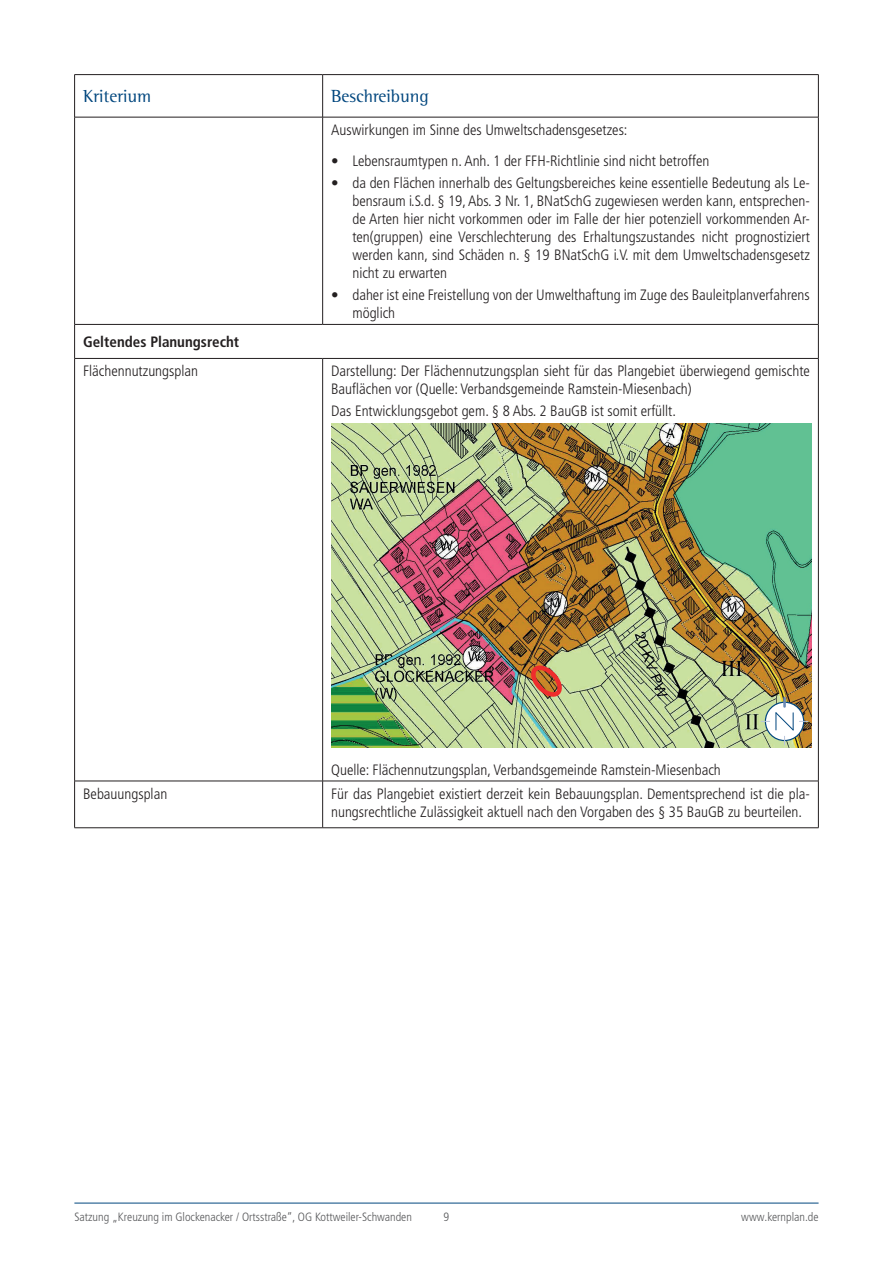
<style>
.page{position:relative;width:893px;height:1263px;background:#fff}
.page>*{position:absolute;margin:0;border:0;box-sizing:border-box;transform-origin:0 0}
.t1{font:18px "Rotis Semi Serif Std";color:#00467e}
.t2{font:300 condensed 15px/18px "Frutiger LT Pro";color:#231f20}
.t3{font:700 condensed 15px "Frutiger LT Pro";color:#231f20}
.t4{font:300 condensed 12px "Frutiger LT Pro";color:#57585a}
</style>
<div class="page">
<hr style="left:74px;top:1203px;width:745px;height:1px;background:#00467e">
<svg style="left:75px;top:75px;width:743px;height:752px"></svg>
<hr style="left:323px;top:324px;width:496px;height:1px;background:#231f20">
<hr style="left:323px;top:358px;width:496px;height:1px;background:#231f20">
<hr style="left:323px;top:781px;width:496px;height:1px;background:#231f20">
<hr style="left:323px;top:827px;width:496px;height:1px;background:#231f20">
<hr style="left:74px;top:324px;width:249px;height:1px;background:#231f20">
<hr style="left:74px;top:358px;width:249px;height:1px;background:#231f20">
<hr style="left:74px;top:781px;width:249px;height:1px;background:#231f20">
<hr style="left:74px;top:827px;width:249px;height:1px;background:#231f20">
<hr style="left:74px;top:117px;width:1px;height:207px;background:#231f20">
<hr style="left:74px;top:325px;width:1px;height:33px;background:#231f20">
<hr style="left:74px;top:359px;width:1px;height:422px;background:#231f20">
<hr style="left:74px;top:781px;width:1px;height:46px;background:#231f20">
<hr style="left:322px;top:117px;width:1px;height:207px;background:#231f20">
<hr style="left:818px;top:117px;width:1px;height:207px;background:#231f20">
<hr style="left:818px;top:325px;width:1px;height:33px;background:#231f20">
<hr style="left:322px;top:359px;width:1px;height:422px;background:#231f20">
<hr style="left:818px;top:359px;width:1px;height:422px;background:#231f20">
<hr style="left:322px;top:781px;width:1px;height:46px;background:#231f20">
<hr style="left:818px;top:781px;width:1px;height:46px;background:#231f20">
<hr style="left:74px;top:74px;width:249px;height:1px;background:#231f20">
<hr style="left:74px;top:75px;width:1px;height:42px;background:#231f20">
<hr style="left:74px;top:117px;width:249px;height:1px;background:#231f20">
<hr style="left:323px;top:74px;width:496px;height:1px;background:#231f20">
<hr style="left:322px;top:75px;width:1px;height:42px;background:#231f20">
<hr style="left:818px;top:75px;width:1px;height:42px;background:#231f20">
<hr style="left:323px;top:117px;width:496px;height:1px;background:#231f20">
<img style="left:331px;top:424px;width:480px;height:323px">
<svg style="left:765px;top:702px;width:39px;height:38px"></svg>
<div style="left:765px;top:702px;width:39px;height:39px;border:1px solid #00467e;border-radius:50%"></div>
<svg style="left:783px;top:698px;width:3px;height:8px"></svg>
<svg style="left:761px;top:712px;width:47px;height:33px"></svg>
<svg style="left:525px;top:662px;width:39px;height:38px"></svg>
<p class="t1" style="left:83px;top:86px;width:70px">Kriterium</p>
<p class="t1" style="left:331px;top:86px;width:99px">Beschreibung</p>
<p class="t2" style="left:331px;top:121px;width:298px">Auswirkungen im Sinne des Umweltschadensgesetzes:</p>
<p class="t2" style="left:331px;top:151px;width:380px">• Lebensraumtypen n. Anh. 1 der FFH-Richtlinie sind nicht betroffen</p>
<p class="t2" style="left:352px;top:174px;width:459px;text-align:justify;text-indent:-21px">• da den Flächen innerhalb des Geltungsbereiches keine essentielle Bedeutung als Le&shy;bensraum i.S.d. § 19, Abs. 3 Nr. 1, BNatSchG zugewiesen werden kann, entsprechen&shy;de Arten hier nicht vorkommen oder im Falle der hier potenziell vorkommenden Ar&shy;ten(gruppen) eine Verschlechterung des Erhaltungszustandes nicht prognostiziert werden kann, sind Schäden n. § 19 BNatSchG i.V. mit dem Umweltschadensgesetz nicht zu erwarten</p>
<p class="t2" style="left:352px;top:286px;width:459px;text-indent:-21px">• daher ist eine Freistellung von der Umwelthaftung im Zuge des Bauleitplanverfahrens möglich</p>
<p class="t3" style="left:83px;top:333px;width:158px">Geltendes Planungsrecht</p>
<p class="t2" style="left:83px;top:362px;width:116px">Flächennutzungsplan</p>
<p class="t2" style="left:331px;top:362px;width:480px">Darstellung: Der Flächennutzungsplan sieht für das Plangebiet überwiegend gemischte<br>Bauflächen vor (Quelle: Verbandsgemeinde Ramstein-Miesenbach)</p>
<p class="t2" style="left:331px;top:402px;width:346px">Das Entwicklungsgebot gem. § 8 Abs. 2 BauGB ist somit erfüllt.</p>
<p class="t2" style="left:331px;top:760px;width:391px">Quelle: Flächennutzungsplan, Verbandsgemeinde Ramstein-Miesenbach</p>
<p class="t2" style="left:83px;top:784px;width:86px">Bebauungsplan</p>
<p class="t2" style="left:331px;top:784px;width:480px">Für das Plangebiet existiert derzeit kein Bebauungsplan. Dementsprechend ist die pla&shy;nungsrechtliche Zulässigkeit aktuell nach den Vorgaben des § 35 BauGB zu beurteilen.</p>
<p class="t4" style="left:74px;top:1210px;width:339px">Satzung „Kreuzung im Glockenacker / Ortsstraße“, OG Kottweiler-Schwanden</p>
<p class="t4" style="left:444px;top:1210px;width:7px">9</p>
<p class="t4" style="left:741px;top:1210px;width:79px">www.kernplan.de</p>
</div>
